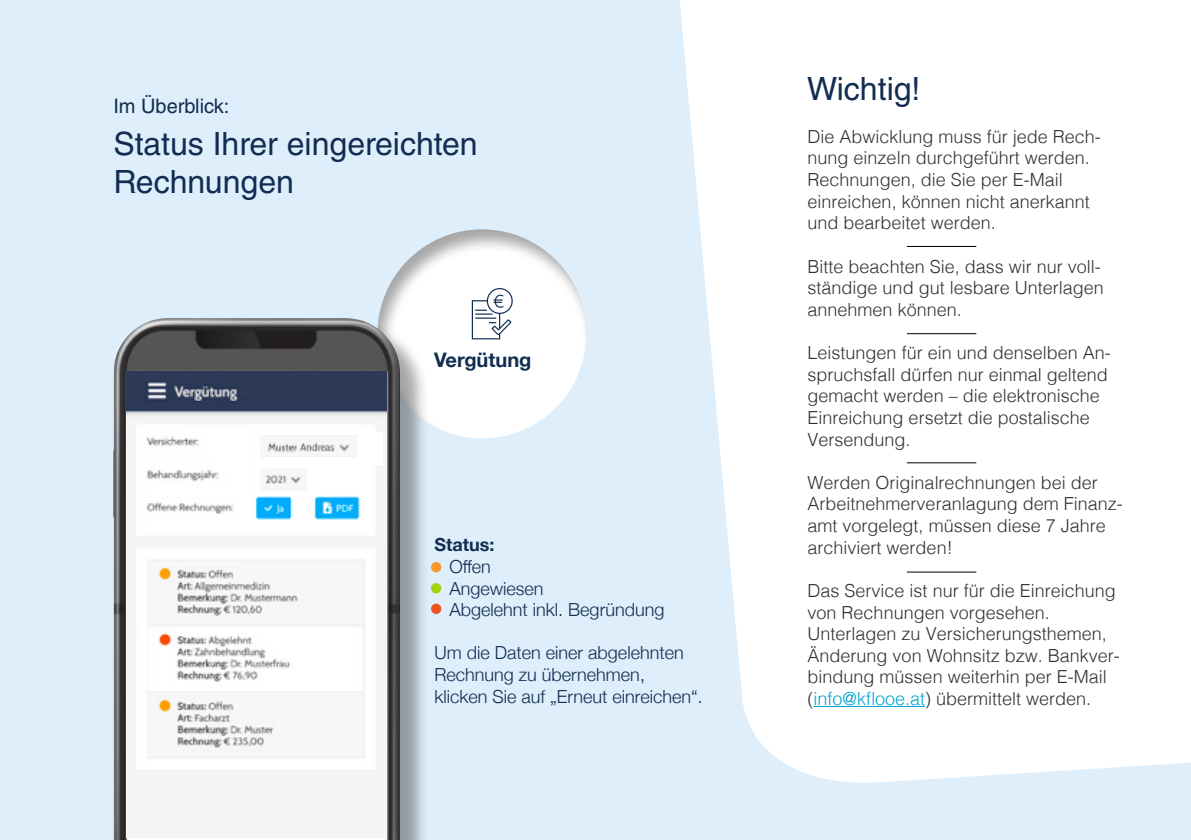
<style>
.page{position:relative;width:1191px;height:840px;background:#fff}
.page>*{position:absolute;margin:0;border:0;box-sizing:border-box;transform-origin:0 0}
.t1{font:32px/38.4px "Helvetica LT Std";color:#112d51}
.t2{font:20px "Helvetica LT Std";color:#112d51}
.t3{font:700 20px "Helvetica Neue";color:#112d51}
.t4{font:300 18px/21.6px "Helvetica";color:#313130}
.t5{font:300 18px/21.6px "Helvetica Neue";color:#112d51}
.t6{font:700 18px "Helvetica Neue";color:#112d51}
.s1{color:#00a2d3}
</style>
<div class="page">
<div style="left:0;top:0;width:1191px;height:839px;background:#deeefa"></div>
<div style="left:374px;top:226px;width:214px;height:214px;background:#000;opacity:.35"></div>
<div style="left:117px;top:322px;width:313px;height:517px;background:#000;opacity:.35"></div>
<img style="left:113px;top:318px;width:287px;height:521px">
<img style="left:127px;top:371px;width:260px;height:465px">
<svg style="left:680px;top:0;width:511px;height:782px;fill:#fff"></svg>
<hr style="left:813px;top:705px;width:112px;height:1px;background:#00a2d3">
<hr style="left:907px;top:246px;width:69px;height:1px;background:#000">
<hr style="left:907px;top:333px;width:69px;height:1px;background:#000">
<hr style="left:907px;top:462px;width:69px;height:1px;background:#000">
<hr style="left:907px;top:571px;width:69px;height:1px;background:#000">
<div style="left:431px;top:561px;width:10px;height:11px;background:#f8972a;border-radius:50%"></div>
<div style="left:431px;top:582px;width:10px;height:11px;background:#a3d20a;border-radius:50%"></div>
<div style="left:431px;top:603px;width:10px;height:10px;background:#ee5220;border-radius:50%"></div>
<div style="left:487px;top:288px;width:26px;height:26px;border:1px solid #112d51;border-radius:50%"></div>
<svg style="left:471px;top:294px;width:40px;height:46px"></svg>
<div style="left:237px;top:373px;width:100px;height:24px;background:#2c3957"></div>
<img style="left:265px;top:425px;width:90px;height:33px">
<img style="left:299px;top:438px;width:52px;height:16px">
<img style="left:267px;top:442px;width:30px;height:10px">
<img style="left:352px;top:432px;width:31px;height:32px">
<p class="t2" style="left:113px;top:94px;width:117px">Im Überblick:</p>
<h1 class="t1" style="left:113px;top:124px;width:366px">Status Ihrer eingereichten<br>Rechnungen</h1>
<p class="t3" style="left:434px;top:343px;width:99px">Vergütung</p>
<p class="t6" style="left:434px;top:530px;width:62px">Status:</p>
<p class="t5" style="left:449px;top:554px;width:216px">Offen<br>Angewiesen<br>Abgelehnt inkl. Begründung</p>
<p class="t5" style="left:434px;top:640px;width:270px">Um die Daten einer abgelehnten<br>Rechnung zu übernehmen,<br>klicken Sie auf „Erneut einreichen“.</p>
<h1 class="t1" style="left:807px;top:69px;width:115px">Wichtig!</h1>
<p class="t4" style="left:807px;top:124px;width:295px">Die Abwicklung muss für jede Rech&shy;nung einzeln durchgeführt werden.<br>Rechnungen, die Sie per E-Mail einreichen, können nicht anerkannt und bearbeitet werden.</p>
<p class="t4" style="left:807px;top:254px;width:298px">Bitte beachten Sie, dass wir nur voll&shy;ständige und gut lesbare Unterlagen annehmen können.</p>
<p class="t4" style="left:807px;top:340px;width:305px">Leistungen für ein und denselben An&shy;spruchsfall dürfen nur einmal geltend gemacht werden – die elektronische<br>Einreichung ersetzt die postalische<br>Versendung.</p>
<p class="t4" style="left:807px;top:470px;width:317px">Werden Originalrechnungen bei der<br>Arbeitnehmerveranlagung dem Finanz&shy;amt vorgelegt, müssen diese 7 Jahre archiviert werden!</p>
<p class="t4" style="left:807px;top:578px;width:314px">Das Service ist nur für die Einreichung von Rechnungen vorgesehen.<br>Unterlagen zu Versicherungsthemen, Änderung von Wohnsitz bzw. Bankver&shy;bindung müssen weiterhin per E-Mail (<span class="s1">info@kflooe.at</span>) übermittelt werden.</p>
</div>
